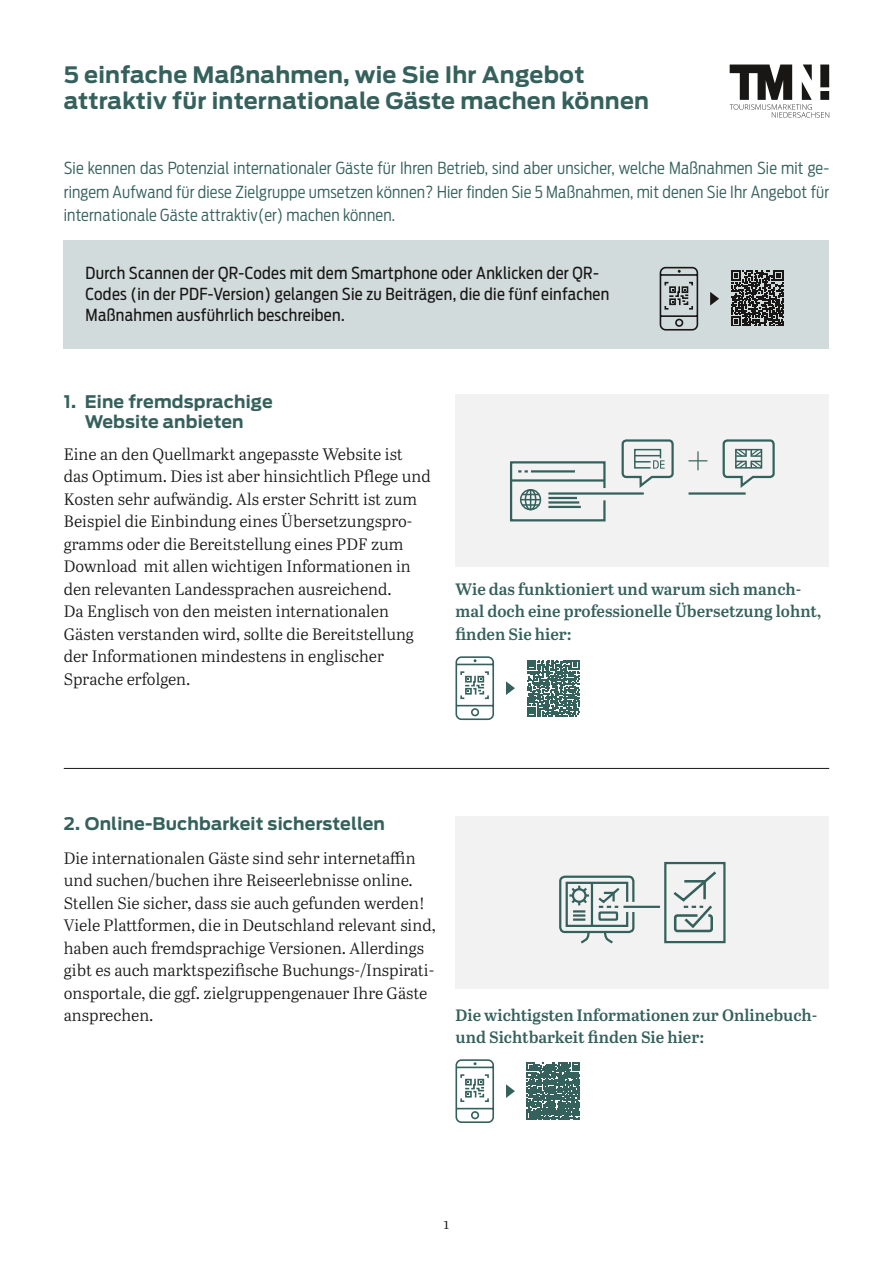
<style>
.page{position:relative;width:893px;height:1263px;background:#fff}
.page>*{position:absolute;margin:0;border:0;box-sizing:border-box;transform-origin:0 0}
.t1{font:700 22.5px/26.2px "Antenna";letter-spacing:.01em;color:#35615d}
.t2{font:700 17.25px/20.2px "Antenna";letter-spacing:.01em;color:#35615d;text-align:center}
.t3{font:16.5px/22.5px "Abril Text Lt";color:#181716}
.t4{font:300 16.5px/23.7px "Antenna Cond";letter-spacing:.01em;color:#35615d;text-align:justify}
.t5{font:600 16.5px/22.5px "Abril Text";color:#35615d}
.t6{font:16.5px/21px "Antenna Cond";letter-spacing:.02em;color:#181716}
.t7{font:15px "Abril Text Lt";color:#181716}
</style>
<div class="page">
<svg style="left:730px;top:65px;width:99px;height:53px"></svg>
<div style="left:64px;top:240px;width:765px;height:109px;background:#d2dbdb"></div>
<div style="left:455px;top:394px;width:374px;height:173px;background:#f2f2f2"></div>
<hr style="left:64px;top:768px;width:765px;height:1px;background:#181716">
<svg style="left:688px;top:451px;width:19px;height:19px"></svg>
<hr style="left:548px;top:492px;width:96px;height:3px;background:#35615d">
<hr style="left:688px;top:492px;width:58px;height:3px;background:#35615d">
<svg style="left:510px;top:461px;width:97px;height:61px"></svg>
<svg style="left:722px;top:439px;width:53px;height:49px"></svg>
<svg style="left:621px;top:439px;width:53px;height:49px"></svg>
<div style="left:455px;top:816px;width:374px;height:173px;background:#f2f2f2"></div>
<svg style="left:506px;top:1084px;width:9px;height:14px"></svg>
<svg style="left:527px;top:1063px;width:53px;height:56px;background:#507673"></svg>
<div style="left:664px;top:862px;width:61px;height:81px;border:2px solid #35615d"></div>
<svg style="left:673px;top:871px;width:44px;height:58px"></svg>
<div style="left:559px;top:875px;width:75px;height:58px;border:2px solid #35615d;border-radius:5px"></div>
<hr style="left:623px;top:906px;width:37px;height:2px;background:#35615d">
<div style="left:674px;top:914px;width:39px;height:18px;border:3px solid #35615d;border-radius:2px"></div>
<svg style="left:564px;top:881px;width:65px;height:63px"></svg>
<svg style="left:506px;top:681px;width:9px;height:14px"></svg>
<svg style="left:455px;top:656px;width:39px;height:65px"></svg>
<svg style="left:527px;top:660px;width:53px;height:56px"></svg>
<svg style="left:455px;top:1059px;width:39px;height:64px"></svg>
<svg style="left:710px;top:292px;width:9px;height:14px"></svg>
<svg style="left:659px;top:266px;width:40px;height:65px"></svg>
<svg style="left:731px;top:270px;width:53px;height:56px"></svg>
<h1 class="t1" style="left:64px;top:61px;width:587px">5 einfache Maßnahmen, wie Sie Ihr Angebot attraktiv für internationale Gäste machen können</h1>
<p class="t4" style="left:64px;top:156px;width:767px">Sie kennen das Potenzial internationaler Gäste für Ihren Betrieb, sind aber unsicher, welche Maßnahmen Sie mit ge&shy;ringem Aufwand für diese Zielgruppe umsetzen können? Hier finden Sie 5 Maßnahmen, mit denen Sie Ihr Angebot für internationale Gäste attraktiv(er) machen können.</p>
<p class="t6" style="left:85px;top:262px;width:525px">Durch Scannen der QR-Codes mit dem Smartphone oder Anklicken der QR-<br>Codes (in der PDF-Version) gelangen Sie zu Beiträgen, die die fünf einfachen<br>Maßnahmen ausführlich beschreiben.</p>
<p class="t2" style="left:64px;top:392px;width:210px">1. Eine fremdsprachige<br>Website anbieten</p>
<p class="t3" style="left:64px;top:442px;width:368px">Eine an den Quellmarkt angepasste Website ist das Optimum. Dies ist aber hinsichtlich Pflege und Kosten sehr aufwändig. Als erster Schritt ist zum Beispiel die Einbindung eines Übersetzungspro&shy;gramms oder die Bereitstellung eines PDF zum Download mit allen wichtigen Informationen in den relevanten Landessprachen ausreichend.<br>Da Englisch von den meisten internationalen Gästen verstanden wird, sollte die Bereitstellung der Informationen mindestens in englischer Sprache erfolgen.</p>
<p class="t5" style="left:455px;top:577px;width:368px">Wie das funktioniert und warum sich manch&shy;mal doch eine professionelle Übersetzung lohnt, finden Sie hier:</p>
<p class="t2" style="left:64px;top:814px;width:323px">2. Online-Buchbarkeit sicherstellen</p>
<p class="t3" style="left:64px;top:846px;width:373px">Die internationalen Gäste sind sehr internetaffin und suchen/buchen ihre Reiseerlebnisse online.<br>Stellen Sie sicher, dass sie auch gefunden werden!<br>Viele Plattformen, die in Deutschland relevant sind, haben auch fremdsprachige Versionen. Allerdings gibt es auch marktspezifische Buchungs-/Inspirati&shy;onsportale, die ggf. zielgruppengenauer Ihre Gäste ansprechen.</p>
<p class="t5" style="left:455px;top:1003px;width:363px">Die wichtigsten Informationen zur Onlinebuch&shy;und Sichtbarkeit finden Sie hier:</p>
<p class="t7" style="left:444px;top:1213px;width:7px">1</p>
</div>
